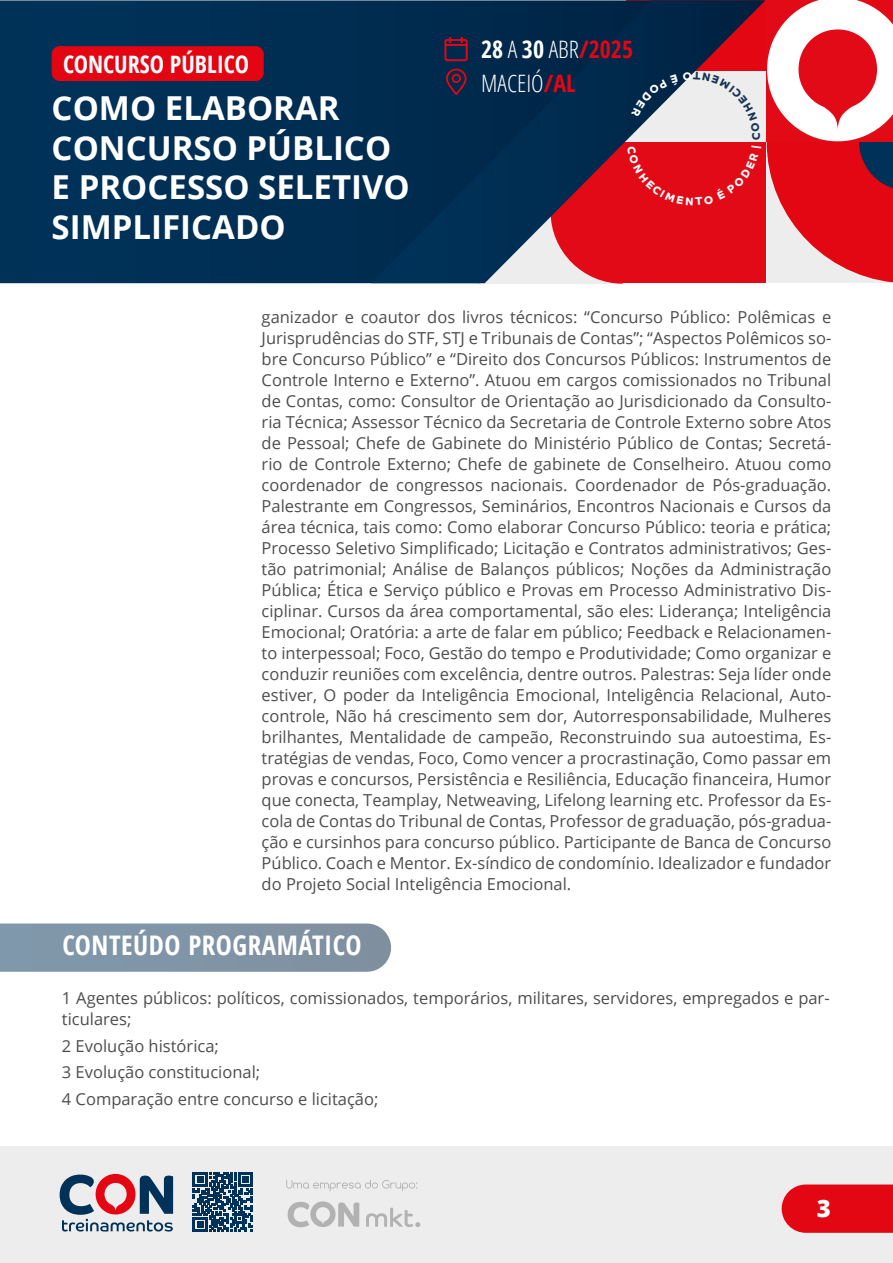
<style>
.page{position:relative;width:893px;height:1263px;background:#fff}
.page>*{position:absolute;margin:0;border:0;box-sizing:border-box;transform-origin:0 0}
.t1{font:700 33px/39.6px "Open Sans";color:#fff}
.t2{font:700 condensed 27px "Open Sans";letter-spacing:.02em;color:#fff}
.t3{font:300 condensed 24px/34.5px "Open Sans";color:#fff}
.t4{font:700 condensed 24px "Open Sans";color:#fff}
.t5{font:800 24px "Open Sans";color:#fff}
.t6{font:16.5px/21px "Open Sans";color:#4d4d4d}
.s1{font-weight:700}
.s2{font-weight:700;color:#e30512}
</style>
<div class="page">
<div style="left:0;top:1146px;width:893px;height:117px;background:#ededed"></div>
<svg style="left:782px;top:1184px;width:111px;height:49px;background:#e3131f"></svg>
<svg style="left:286px;top:1180px;width:131px;height:11px"></svg>
<svg style="left:366px;top:1207px;width:54px;height:20px"></svg>
<svg style="left:288px;top:1201px;width:71px;height:26px"></svg>
<svg style="left:60px;top:1174px;width:113px;height:57px"></svg>
<svg style="left:193px;top:1172px;width:60px;height:60px"></svg>
<div style="left:0;top:0;width:371px;height:283px;background:#003055"></div>
<svg style="left:371px;top:0;width:394px;height:283px;background:#113051"></svg>
<svg style="left:767px;top:0;width:126px;height:283px"></svg>
<svg style="left:444px;top:37px;width:24px;height:25px"></svg>
<svg style="left:446px;top:69px;width:21px;height:26px"></svg>
<div style="left:52px;top:46px;width:212px;height:35px;background:#e30512;border-radius:8px"></div>
<svg style="left:0;top:923px;width:391px;height:49px;background:#8397a8"></svg>
<svg style="left:551px;top:72px;width:210px;height:212px;background:#b03d4d"></svg>
<h3 class="t4" style="left:63px;top:47px;width:187px">CONCURSO PÚBLICO</h3>
<h1 class="t1" style="left:52px;top:87px;width:360px">COMO ELABORAR<br>CONCURSO PÚBLICO<br>E PROCESSO SELETIVO<br>SIMPLIFICADO</h1>
<h3 class="t3" style="left:481px;top:31px;width:154px"><span class="s1">28</span> A <span class="s1">30</span> ABR<span class="s2">/2025<br></span>MACEIÓ<span class="s2">/AL</span></h3>
<p class="t6" style="left:262px;top:306px;width:571px;text-align:justify">ganizador e coautor dos livros técnicos: “Concurso Público: Polêmicas e Jurisprudências do STF, STJ e Tribunais de Contas”; “Aspectos Polêmicos so&shy;bre Concurso Público” e “Direito dos Concursos Públicos: Instrumentos de Controle Interno e Externo”. Atuou em cargos comissionados no Tribunal de Contas, como: Consultor de Orientação ao Jurisdicionado da Consulto&shy;ria Técnica; Assessor Técnico da Secretaria de Controle Externo sobre Atos de Pessoal; Chefe de Gabinete do Ministério Público de Contas; Secretá&shy;rio de Controle Externo; Chefe de gabinete de Conselheiro. Atuou como coordenador de congressos nacionais. Coordenador de Pós-graduação.<br>Palestrante em Congressos, Seminários, Encontros Nacionais e Cursos da área técnica, tais como: Como elaborar Concurso Público: teoria e prática; Processo Seletivo Simplificado; Licitação e Contratos administrativos; Ges&shy;tão patrimonial; Análise de Balanços públicos; Noções da Administração Pública; Ética e Serviço público e Provas em Processo Administrativo Dis&shy;ciplinar. Cursos da área comportamental, são eles: Liderança; Inteligência Emocional; Oratória: a arte de falar em público; Feedback e Relacionamen&shy;to interpessoal; Foco, Gestão do tempo e Produtividade; Como organizar e conduzir reuniões com excelência, dentre outros. Palestras: Seja líder onde estiver, O poder da Inteligência Emocional, Inteligência Relacional, Auto&shy;controle, Não há crescimento sem dor, Autorresponsabilidade, Mulheres brilhantes, Mentalidade de campeão, Reconstruindo sua autoestima, Es&shy;tratégias de vendas, Foco, Como vencer a procrastinação, Como passar em provas e concursos, Persistência e Resiliência, Educação financeira, Humor que conecta, Teamplay, Netweaving, Lifelong learning etc. Professor da Es&shy;cola de Contas do Tribunal de Contas, Professor de graduação, pós-gradua&shy;ção e cursinhos para concurso público. Participante de Banca de Concurso Público. Coach e Mentor. Ex-síndico de condomínio. Idealizador e fundador do Projeto Social Inteligência Emocional.</p>
<h2 class="t2" style="left:62px;top:926px;width:301px">CONTEÚDO PROGRAMÁTICO</h2>
<p class="t6" style="left:62px;top:987px;width:769px">1 Agentes públicos: políticos, comissionados, temporários, militares, servidores, empregados e par&shy;ticulares;</p>
<p class="t6" style="left:62px;top:1032px;width:318px;line-height:26.5px">2 Evolução histórica;<br>3 Evolução constitucional;<br>4 Comparação entre concurso e licitação;</p>
<h3 class="t5" style="left:817px;top:1190px;width:16px">3</h3>
</div>
